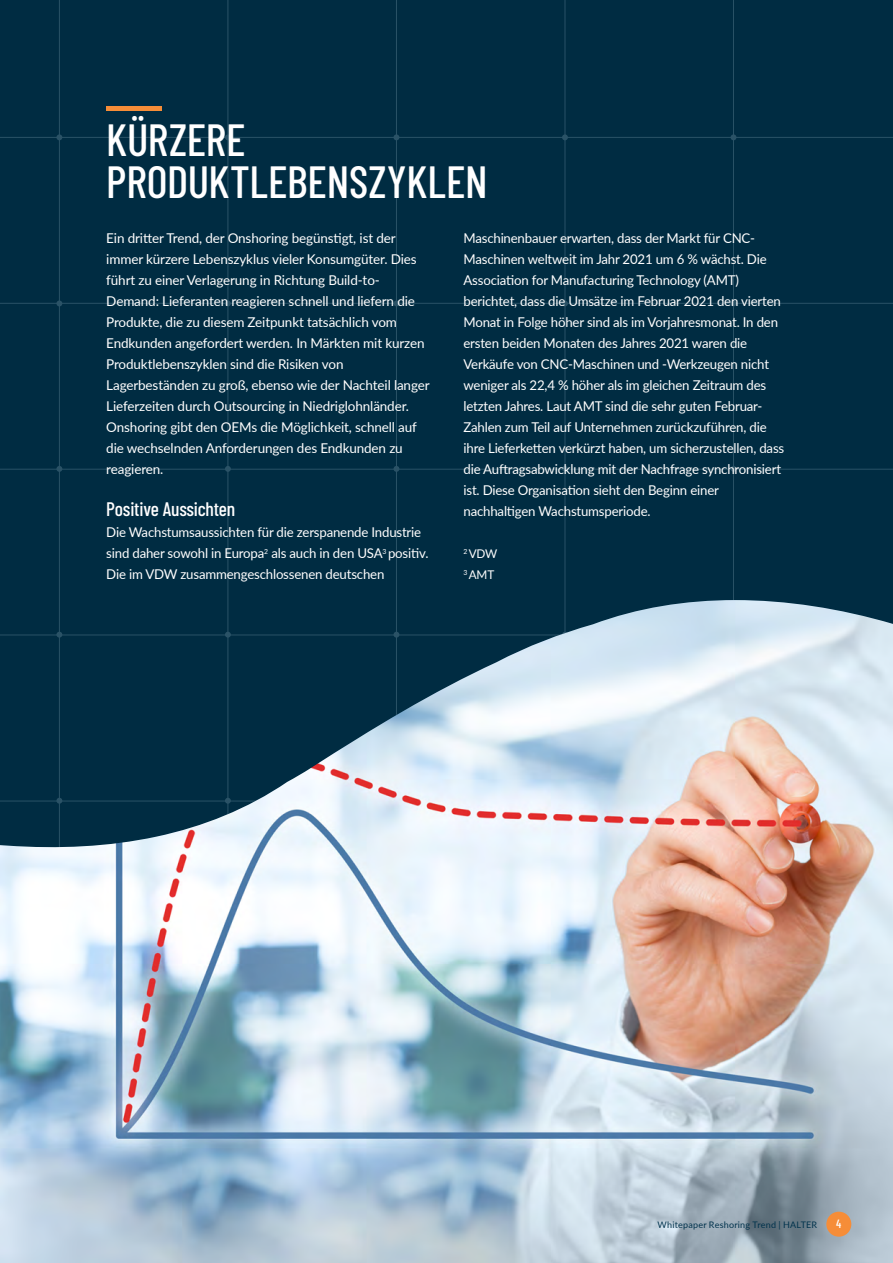
<style>
.page{position:relative;width:893px;height:1263px;background:#002c42}
.page>*{position:absolute;margin:0;border:0;box-sizing:border-box;transform-origin:0 0}
.Kop{font:500 45px "Barlow Condensed";letter-spacing:-.005em;color:#fff}
.t1{font:500 19.5px "Barlow Condensed";letter-spacing:-.01em;color:#fff}
.t2{font:13.5px/21px "Lato";letter-spacing:-.015em;color:#fff}
.t3{font:12px "Lato";letter-spacing:-.015em;color:#fff}
.t4{font:500 12px "Barlow Condensed";color:#fff}
.t5{font:9px "Lato";letter-spacing:.025em;color:#00324c}
</style>
<div class="page">
<hr style="left:733px;top:0;width:1px;height:1263px;background:#aac8d7">
<hr style="left:565px;top:0;width:1px;height:1263px;background:#aac8d7">
<hr style="left:396px;top:0;width:1px;height:1263px;background:#aac8d7">
<hr style="left:0;top:469px;width:893px;height:1px;background:#aac8d7">
<hr style="left:0;top:303px;width:893px;height:1px;background:#aac8d7">
<hr style="left:0;top:137px;width:893px;height:1px;background:#aac8d7">
<hr style="left:228px;top:0;width:1px;height:1263px;background:#aac8d7">
<hr style="left:59px;top:0;width:1px;height:1263px;background:#aac8d7">
<svg style="left:731px;top:134px;width:5px;height:6px"></svg>
<svg style="left:562px;top:134px;width:6px;height:6px"></svg>
<svg style="left:393px;top:134px;width:6px;height:6px"></svg>
<svg style="left:225px;top:134px;width:6px;height:6px"></svg>
<svg style="left:56px;top:134px;width:6px;height:6px"></svg>
<svg style="left:731px;top:300px;width:5px;height:6px"></svg>
<svg style="left:562px;top:300px;width:6px;height:6px"></svg>
<svg style="left:393px;top:300px;width:6px;height:6px"></svg>
<svg style="left:225px;top:300px;width:6px;height:6px"></svg>
<svg style="left:56px;top:300px;width:6px;height:6px"></svg>
<svg style="left:731px;top:466px;width:5px;height:6px"></svg>
<svg style="left:562px;top:466px;width:6px;height:6px"></svg>
<svg style="left:393px;top:466px;width:6px;height:6px"></svg>
<svg style="left:225px;top:466px;width:6px;height:6px"></svg>
<svg style="left:56px;top:466px;width:6px;height:6px"></svg>
<img style="left:0;top:600px;width:893px;height:663px">
<div style="left:106px;top:106px;width:56px;height:5px;background:#f68d38"></div>
<div style="left:826px;top:1212px;width:25px;height:25px;background:#f68d38;border-radius:50%"></div>
<p class="Kop" style="left:106px;top:111px;width:141px">KÜRZERE</p>
<p class="Kop" style="left:106px;top:153px;width:383px">PRODUKTLEBENSZYKLEN</p>
<p class="t2" style="left:106px;top:227px;width:325px">Ein dritter Trend, der Onshoring begünstigt, ist der immer kürzere Lebenszyklus vieler Konsumgüter. Dies führt zu einer Verlagerung in Richtung Build-to-Demand: Lieferanten reagieren schnell und liefern die Produkte, die zu diesem Zeitpunkt tatsächlich vom Endkunden angefordert werden. In Märkten mit kurzen Produktlebenszyklen sind die Risiken von Lagerbeständen zu groß, ebenso wie der Nachteil langer Lieferzeiten durch Outsourcing in Niedriglohnländer.<br>Onshoring gibt den OEMs die Möglichkeit, schnell auf die wechselnden Anforderungen des Endkunden zu reagieren.</p>
<p class="t1" style="left:106px;top:497px;width:130px">Positive Aussichten</p>
<p class="t2" style="left:106px;top:521px;width:324px">Die Wachstumsaussichten für die zerspanende Industrie sind daher sowohl in Europa<sup>2</sup> als auch in den USA<sup>3</sup> positiv.<br>Die im VDW zusammengeschlossenen deutschen</p>
<p class="t2" style="left:463px;top:227px;width:322px">Maschinenbauer erwarten, dass der Markt für CNC-Maschinen weltweit im Jahr 2021 um 6 % wächst. Die Association for Manufacturing Technology (AMT) berichtet, dass die Umsätze im Februar 2021 den vierten Monat in Folge höher sind als im Vorjahresmonat. In den ersten beiden Monaten des Jahres 2021 waren die Verkäufe von CNC-Maschinen und -Werkzeugen nicht weniger als 22,4 % höher als im gleichen Zeitraum des letzten Jahres. Laut AMT sind die sehr guten Februar-Zahlen zum Teil auf Unternehmen zurückzuführen, die ihre Lieferketten verkürzt haben, um sicherzustellen, dass die Auftragsabwicklung mit der Nachfrage synchronisiert ist. Diese Organisation sieht den Beginn einer nachhaltigen Wachstumsperiode.</p>
<p class="t3" style="left:463px;top:545px;width:35px"><sup>2</sup> VDW</p>
<p class="t3" style="left:463px;top:566px;width:32px"><sup>3</sup> AMT</p>
<p class="t5" style="left:658px;top:1218px;width:161px">Whitepaper Reshoring Trend | HALTER</p>
<p class="t4" style="left:836px;top:1216px;width:7px">4</p>
</div>
